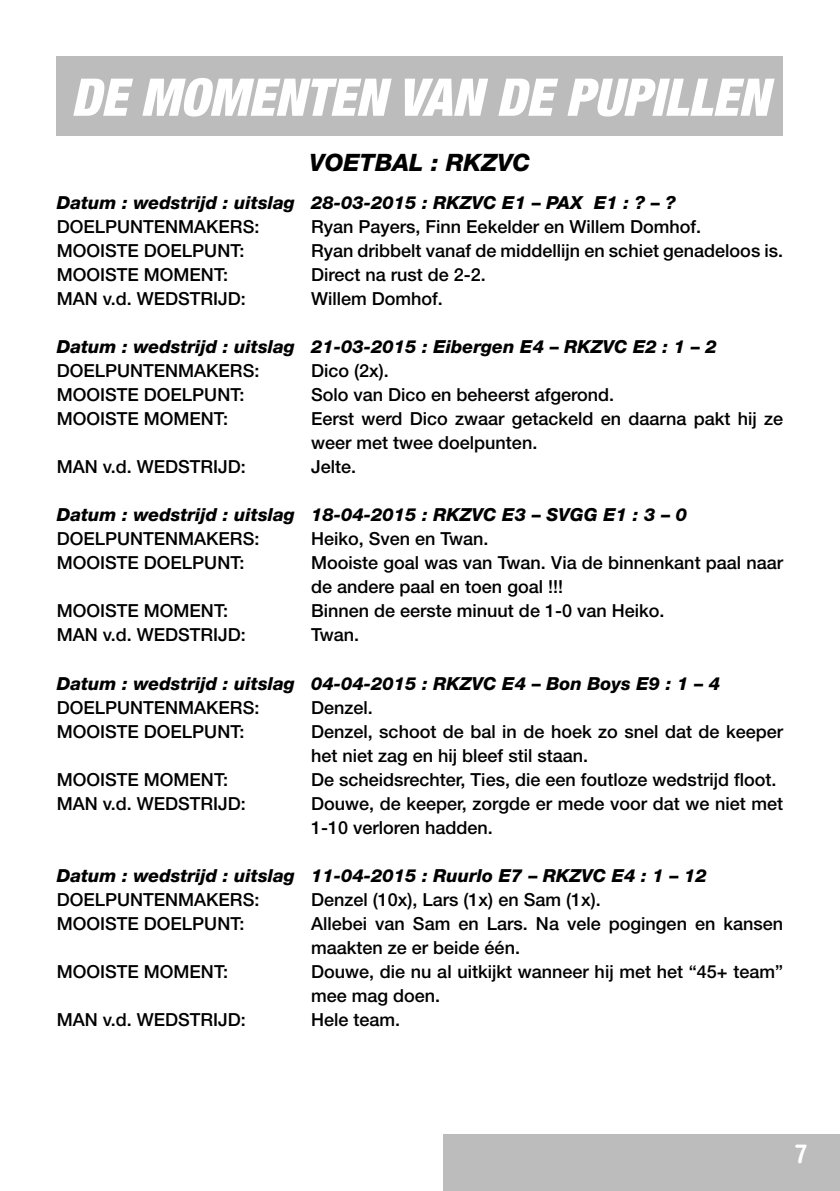
<style>
.page{position:relative;width:840px;height:1191px;background:#fff}
.page>*{position:absolute;margin:0;border:0;box-sizing:border-box;transform-origin:0 0}
.t1{font:italic 900 condensed 52px "Helvetica Neue";color:#fff}
.t2{font:700 condensed 26px "Helvetica Rounded";color:#fff}
.t3{font:italic 800 24px "Helvetica Neue";color:#000}
.t4{font:500 18px/24px "Helvetica Neue";color:#000}
.t5{font:italic 800 18px "Helvetica Neue";color:#000}
</style>
<div class="page">
<div style="left:443px;top:1134px;width:396px;height:57px;background:#bcbcbd"></div>
<div style="left:57px;top:57px;width:725px;height:79px;background:#bcbcbd"></div>
<h1 class="t1" style="left:71px;top:65px;width:699px">DE MOMENTEN VAN DE PUPILLEN</h1>
<h3 class="t3" style="left:309px;top:148px;width:222px">VOETBAL : RKZVC</h3>
<p class="t5" style="left:57px;top:192px;width:620px">Datum : wedstrijd : uitslag 28-03-2015 : RKZVC E1 – PAX E1 : ? – ?</p>
<p class="t4" style="left:57px;top:215px;width:204px">DOELPUNTENMAKERS:</p>
<p class="t4" style="left:311px;top:215px;width:391px">Ryan Payers, Finn Eekelder en Willem Domhof.</p>
<p class="t4" style="left:57px;top:239px;width:189px">MOOISTE DOELPUNT:</p>
<p class="t4" style="left:311px;top:239px;width:473px">Ryan dribbelt vanaf de middellijn en schiet genadeloos is.</p>
<p class="t4" style="left:57px;top:263px;width:173px">MOOISTE MOMENT:</p>
<p class="t4" style="left:311px;top:263px;width:176px">Direct na rust de 2-2.</p>
<p class="t4" style="left:57px;top:287px;width:191px">MAN v.d. WEDSTRIJD:</p>
<p class="t4" style="left:311px;top:287px;width:133px">Willem Domhof.</p>
<p class="t5" style="left:57px;top:336px;width:661px">Datum : wedstrijd : uitslag 21-03-2015 : Eibergen E4 – RKZVC E2 : 1 – 2</p>
<p class="t4" style="left:57px;top:359px;width:204px">DOELPUNTENMAKERS:</p>
<p class="t4" style="left:311px;top:359px;width:79px">Dico (2x).</p>
<p class="t4" style="left:57px;top:383px;width:189px">MOOISTE DOELPUNT:</p>
<p class="t4" style="left:311px;top:383px;width:304px">Solo van Dico en beheerst afgerond.</p>
<p class="t4" style="left:57px;top:407px;width:173px">MOOISTE MOMENT:</p>
<p class="t4" style="left:311px;top:407px;width:473px">Eerst werd Dico zwaar getackeld en daarna pakt hij ze weer met twee doelpunten.</p>
<p class="t4" style="left:57px;top:455px;width:191px">MAN v.d. WEDSTRIJD:</p>
<p class="t4" style="left:311px;top:455px;width:47px">Jelte.</p>
<p class="t5" style="left:57px;top:504px;width:631px">Datum : wedstrijd : uitslag 18-04-2015 : RKZVC E3 – SVGG E1 : 3 – 0</p>
<p class="t4" style="left:57px;top:527px;width:204px">DOELPUNTENMAKERS:</p>
<p class="t4" style="left:311px;top:527px;width:179px">Heiko, Sven en Twan.</p>
<p class="t4" style="left:57px;top:551px;width:189px">MOOISTE DOELPUNT:</p>
<p class="t4" style="left:311px;top:551px;width:473px">Mooiste goal was van Twan. Via de binnenkant paal naar de andere paal en toen goal !!!</p>
<p class="t4" style="left:57px;top:599px;width:173px">MOOISTE MOMENT:</p>
<p class="t4" style="left:311px;top:599px;width:355px">Binnen de eerste minuut de 1-0 van Heiko.</p>
<p class="t4" style="left:57px;top:623px;width:191px">MAN v.d. WEDSTRIJD:</p>
<p class="t4" style="left:311px;top:623px;width:50px">Twan.</p>
<p class="t5" style="left:57px;top:672px;width:664px">Datum : wedstrijd : uitslag 04-04-2015 : RKZVC E4 – Bon Boys E9 : 1 – 4</p>
<p class="t4" style="left:57px;top:695px;width:204px">DOELPUNTENMAKERS:</p>
<p class="t4" style="left:311px;top:695px;width:63px">Denzel.</p>
<p class="t4" style="left:57px;top:719px;width:189px">MOOISTE DOELPUNT:</p>
<p class="t4" style="left:311px;top:719px;width:473px">Denzel, schoot de bal in de hoek zo snel dat de keeper het niet zag en hij bleef stil staan.</p>
<p class="t4" style="left:57px;top:767px;width:173px">MOOISTE MOMENT:</p>
<p class="t4" style="left:311px;top:767px;width:466px">De scheidsrechter, Ties, die een foutloze wedstrijd floot.</p>
<p class="t4" style="left:57px;top:791px;width:191px">MAN v.d. WEDSTRIJD:</p>
<p class="t4" style="left:311px;top:791px;width:473px">Douwe, de keeper, zorgde er mede voor dat we niet met<br>1-10 verloren hadden.</p>
<p class="t5" style="left:57px;top:864px;width:651px">Datum : wedstrijd : uitslag 11-04-2015 : Ruurlo E7 – RKZVC E4 : 1 – 12</p>
<p class="t4" style="left:57px;top:887px;width:204px">DOELPUNTENMAKERS:</p>
<p class="t4" style="left:311px;top:887px;width:291px">Denzel (10x), Lars (1x) en Sam (1x).</p>
<p class="t4" style="left:57px;top:911px;width:189px">MOOISTE DOELPUNT:</p>
<p class="t4" style="left:311px;top:911px;width:473px">Allebei van Sam en Lars. Na vele pogingen en kansen maakten ze er beide één.</p>
<p class="t4" style="left:57px;top:959px;width:173px">MOOISTE MOMENT:</p>
<p class="t4" style="left:311px;top:959px;width:473px">Douwe, die nu al uitkijkt wanneer hij met het “45+ team” mee mag doen.</p>
<p class="t4" style="left:57px;top:1007px;width:191px">MAN v.d. WEDSTRIJD:</p>
<p class="t4" style="left:311px;top:1007px;width:91px">Hele team.</p>
<h2 class="t2" style="left:794px;top:1138px;width:13px">7</h2>
</div>
